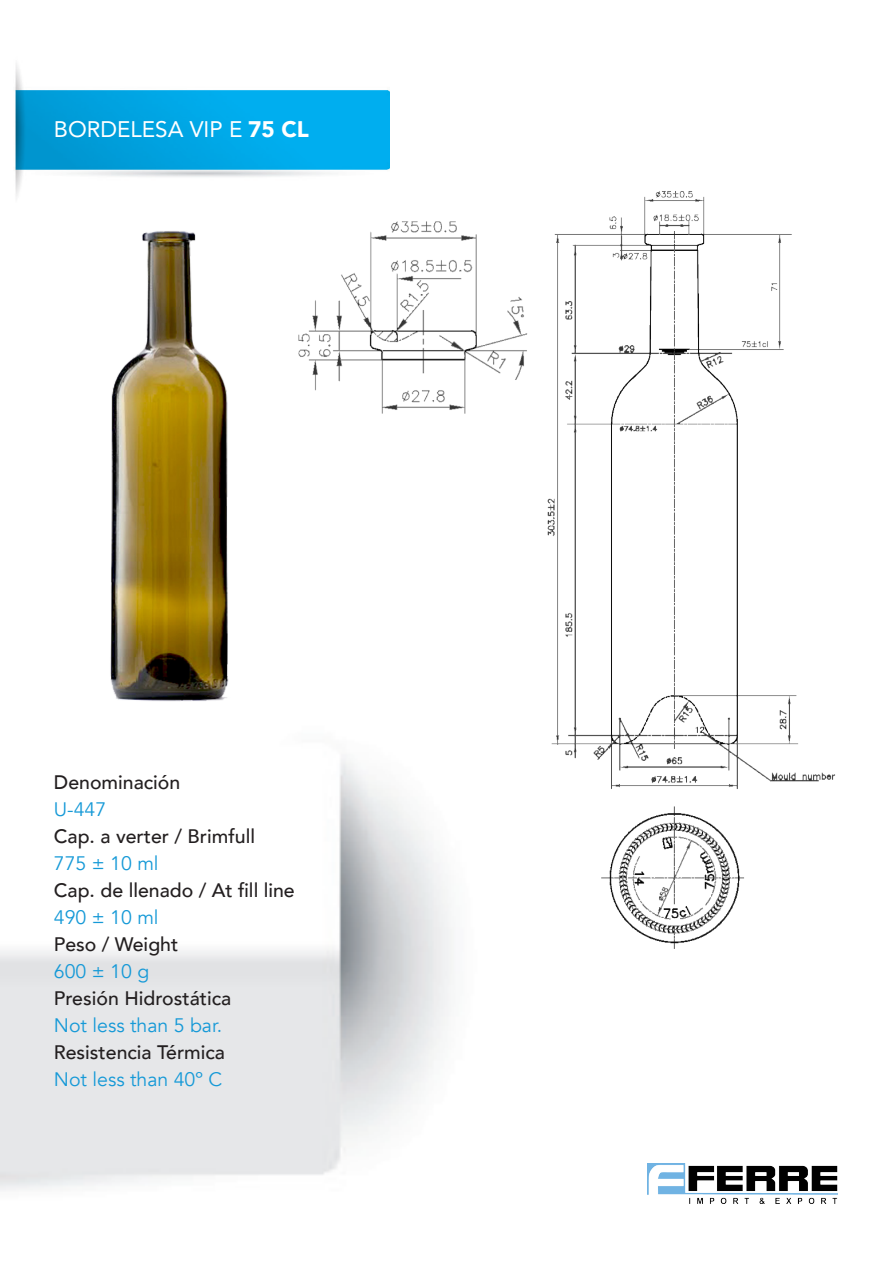
<style>
.page{position:relative;width:893px;height:1263px;background:#fff}
.page>*{position:absolute;margin:0;border:0;box-sizing:border-box;transform-origin:0 0}
.t1{font:22.5px "Avenir";color:#fff}
.t2{font:500 19.5px "Avenir";color:#231f20}
.t3{font:19.5px "Avenir";color:#1599d7}
.s1{font-weight:900}
</style>
<div class="page">
<img style="left:15px;top:63px;width:375px;height:134px">
<img style="left:647px;top:1163px;width:191px;height:40px">
<img style="left:270px;top:185px;width:565px;height:783px">
<img style="left:110px;top:231px;width:119px;height:470px">
<p class="t1" style="left:54px;top:111px;width:257px">BORDELESA VIP E <span class="s1">75 CL</span></p>
<p class="t2" style="left:54px;top:766px;width:128px">Denominación</p>
<p class="t3" style="left:54px;top:798px;width:54px">U-447</p>
<p class="t2" style="left:54px;top:820px;width:203px">Cap. a verter / Brimfull</p>
<p class="t3" style="left:54px;top:852px;width:106px">775 ± 10 ml</p>
<p class="t2" style="left:54px;top:874px;width:242px">Cap. de llenado / At fill line</p>
<p class="t3" style="left:54px;top:906px;width:106px">490 ± 10 ml</p>
<p class="t2" style="left:54px;top:928px;width:126px">Peso / Weight</p>
<p class="t3" style="left:54px;top:960px;width:97px">600 ± 10 g</p>
<p class="t2" style="left:54px;top:982px;width:179px">Presión Hidrostática</p>
<p class="t3" style="left:54px;top:1014px;width:170px">Not less than 5 bar.</p>
<p class="t2" style="left:54px;top:1036px;width:173px">Resistencia Térmica</p>
<p class="t3" style="left:54px;top:1068px;width:170px">Not less than 40º C</p>
</div>
